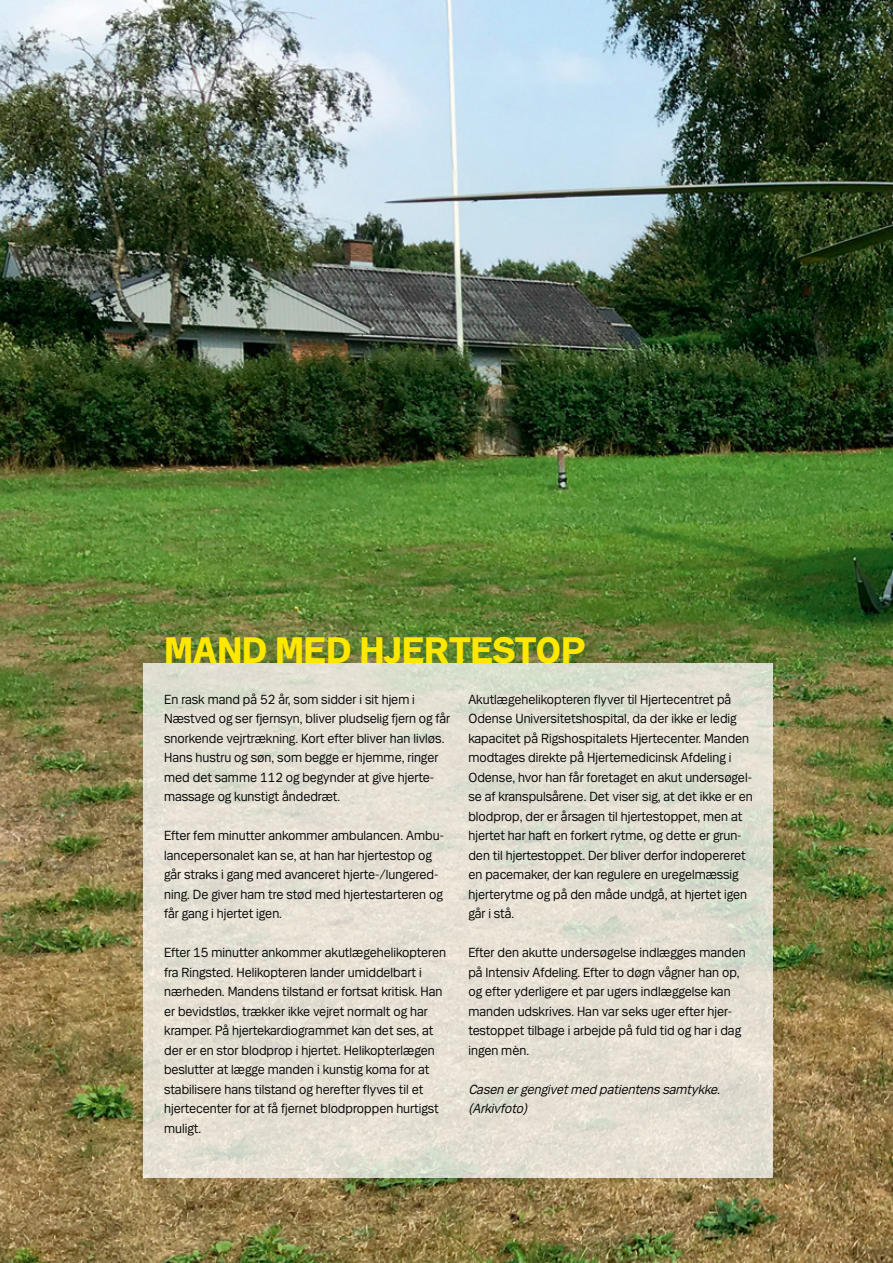
<style>
.page{position:relative;width:893px;height:1263px;background:#fff}
.page>*{position:absolute;margin:0;border:0;box-sizing:border-box;transform-origin:0 0}
.Rubrik_cases{font:800 39px "Mari";color:#ffe700}
.Brød{font:13.95px/19.5px "Mari";color:#000}
.mr{font:13.95px/19.5px "Mari";color:#000}
.Brød-2{font:italic 13.95px "Mari";color:#000}
</style>
<div class="page">
<img style="left:0;top:0;width:893px;height:1263px">
<svg style="left:143px;top:663px;width:630px;height:515px;background:#e3dfd3"></svg>
<p class="Rubrik_cases" style="left:165px;top:627px;width:423px">MAND MED HJERTESTOP</p>
<p class="mr" style="left:164px;top:689px;width:288px">En rask mand på 52 år, som sidder i sit hjem i Næstved og ser fjernsyn, bliver pludselig fjern og får snorkende vejrtrækning. Kort efter bliver han livløs.<br>Hans hustru og søn, som begge er hjemme, ringer med det samme 112 og begynder at give hjerte&shy;massage og kunstigt åndedræt.</p>
<p class="Brød" style="left:164px;top:825px;width:281px">Efter fem minutter ankommer ambulancen. Ambu&shy;lancepersonalet kan se, at han har hjertestop og går straks i gang med avanceret hjerte-/lungered&shy;ning. De giver ham tre stød med hjertestarteren og får gang i hjertet igen.</p>
<p class="Brød" style="left:164px;top:942px;width:283px">Efter 15 minutter ankommer akutlægehelikopteren fra Ringsted. Helikopteren lander umiddelbart i nærheden. Mandens tilstand er fortsat kritisk. Han er bevidstløs, trækker ikke vejret normalt og har kramper. På hjertekardiogrammet kan det ses, at der er en stor blodprop i hjertet. Helikopterlægen beslutter at lægge manden i kunstig koma for at stabilisere hans tilstand og herefter flyves til et hjertecenter for at få fjernet blodproppen hurtigst muligt.</p>
<p class="Brød" style="left:468px;top:689px;width:286px">Akutlægehelikopteren flyver til Hjertecentret på Odense Universitetshospital, da der ikke er ledig kapacitet på Rigshospitalets Hjertecenter. Manden modtages direkte på Hjertemedicinsk Afdeling i Odense, hvor han får foretaget en akut undersøgel&shy;se af kranspulsårene. Det viser sig, at det ikke er en blodprop, der er årsagen til hjertestoppet, men at hjertet har haft en forkert rytme, og dette er grun&shy;den til hjertestoppet. Der bliver derfor indopereret en pacemaker, der kan regulere en uregelmæssig hjerterytme og på den måde undgå, at hjertet igen går i stå.</p>
<p class="Brød" style="left:468px;top:942px;width:279px">Efter den akutte undersøgelse indlægges manden på Intensiv Afdeling. Efter to døgn vågner han op, og efter yderligere et par ugers indlæggelse kan manden udskrives. Han var seks uger efter hjer&shy;testoppet tilbage i arbejde på fuld tid og har i dag ingen mèn.</p>
<p class="Brød-2" style="left:468px;top:1081px;width:256px">Casen ergengivetmed patientens samtykke.</p>
<p class="Brød-2" style="left:468px;top:1100px;width:63px">(Arkivfoto)</p>
</div>
